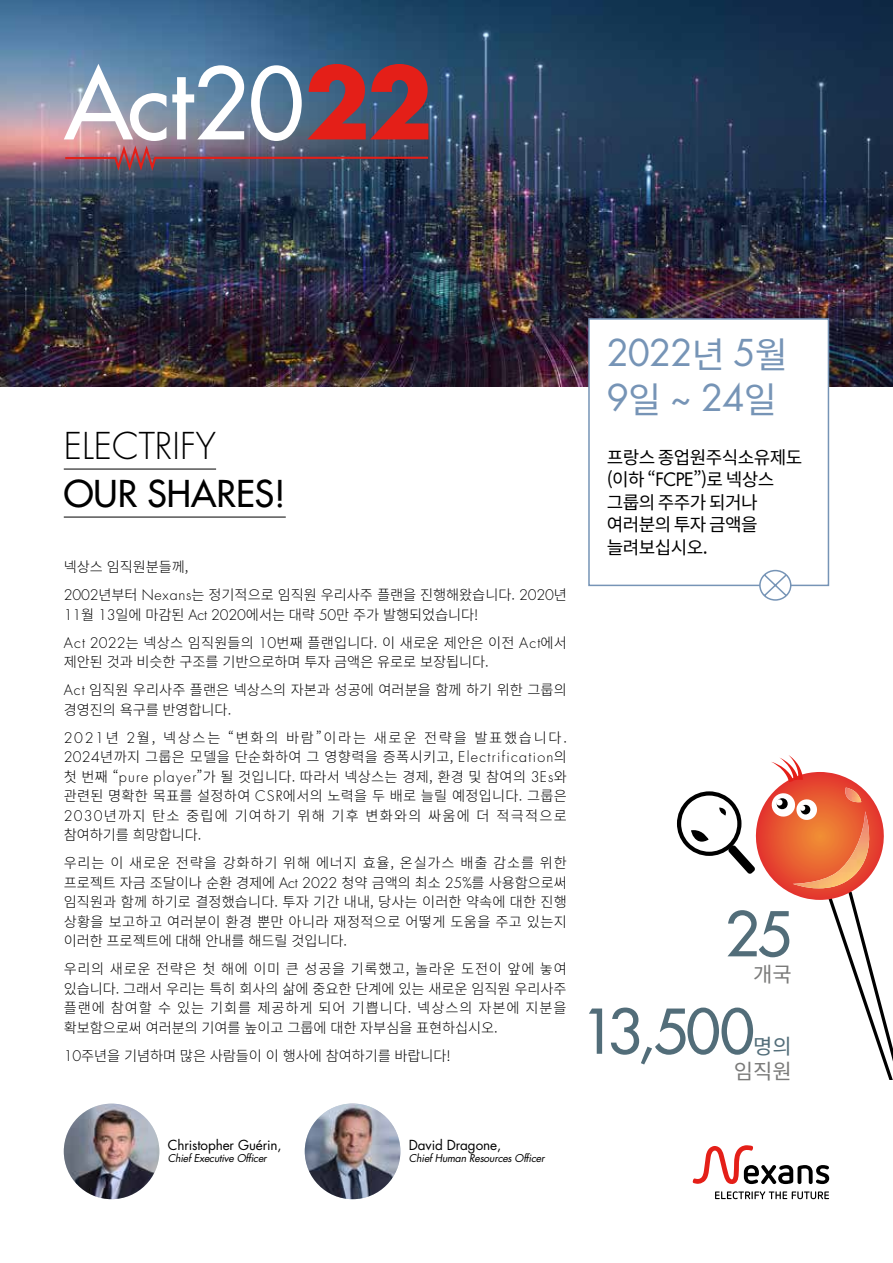
<style>
.page{position:relative;width:893px;height:1263px;background:#fff}
.page>*{position:absolute;margin:0;border:0;box-sizing:border-box;transform-origin:0 0}
.t1{font:60px "Futura";letter-spacing:-.035em;color:#526d79}
.t2{font:36px/45px "Futura Std";letter-spacing:-.025em;color:#7694b6}
.t3{font:36px "Futura";color:#000}
.t4{font:300 36px "Futura";color:#000}
.t5{font:21px "Noto Sans CJ Kkr";color:#7a7a79}
.t6{font:21px "Noto Sans CJ Kkr";color:#526d79}
.t7{font:18px/22.5px "Noto Sans CJ Kkr";letter-spacing:-.03em;color:#000}
.t8{font:300 14.25px/19.5px "Noto Sans CJ Kkr";letter-spacing:-.005em;color:#000}
.t9{font:300 14.25px/28px "Noto Sans CJ Kkr";letter-spacing:.12em;color:#000}
.t10{font:13.5px "Futura";letter-spacing:-.01em;color:#000}
.t11{font:italic 10.5px "Futura Std";letter-spacing:-.025em;color:#000}
.s1{font-family:"Futura"}
.s2{font-family:"Noto Sans CJ Kkr"}
</style>
<div class="page">
<img style="left:0;top:0;width:893px;height:387px">
<hr style="left:64px;top:469px;width:152px;height:1px;background:#000">
<hr style="left:64px;top:517px;width:222px;height:1px;background:#000">
<img style="left:63px;top:64px;width:367px;height:110px">
<img style="left:64px;top:1103px;width:95px;height:96px;border-radius:48px">
<img style="left:305px;top:1103px;width:95px;height:96px;border-radius:48px">
<svg style="left:693px;top:1145px;width:136px;height:40px"></svg>
<svg style="left:715px;top:1191px;width:114px;height:8px"></svg>
<div style="left:588px;top:318px;width:241px;height:268px;background:#fff;border:2px solid #7694b6"></div>
<svg style="left:677px;top:755px;width:216px;height:324px"></svg>
<svg style="left:758px;top:569px;width:34px;height:32px"></svg>
<h2 class="t4" style="left:64px;top:424px;width:154px">ELECTRIFY</h2>
<h2 class="t3" style="left:64px;top:471px;width:223px">OUR SHARES!</h2>
<p class="t8" style="left:64px;top:553px;width:505px;line-height:28px">넥상스 임직원분들께,<br><span class="s1">2002</span>년부터 <span class="s1">Nexans</span>는 정기적으로 임직원 우리사주 플랜을 진행해왔습니다. <span class="s1">2020</span>년</p>
<p class="t8" style="left:64px;top:601px;width:505px;line-height:28px"><span class="s1">11</span>월 <span class="s1">13</span>일에 마감된 <span class="s1">Act 2020</span>에서는 대략 <span class="s1">50</span>만 주가 발행되었습니다!<br><span class="s1">Act 2022</span>는 넥상스 임직원들의 <span class="s1">10</span>번째 플랜입니다. 이 새로운 제안은 이전 <span class="s1">Act</span>에서</p>
<p class="t8" style="left:64px;top:648px;width:505px;line-height:28px">제안된 것과 비슷한 구조를 기반으로하며 투자 금액은 유로로 보장됩니다.<br><span class="s1">Act</span> 임직원 우리사주 플랜은 넥상스의 자본과 성공에 여러분을 함께 하기 위한 그룹의</p>
<p class="t9" style="left:64px;top:696px;width:505px">경영진의 욕구를 반영합니다.<br><span class="s1">2021</span>년 <span class="s1">2</span>월, 넥상스는 “변화의 바람”이라는 새로운 전략을 발표했습니다.</p>
<p class="t8" style="left:64px;top:748px;width:505px;text-align:justify"><span class="s1">2024</span>년까지 그룹은 모델을 단순화하여 그 영향력을 증폭시키고, <span class="s1">Electrification</span>의 첫 번째 “<span class="s1">pure player</span>”가 될 것입니다. 따라서 넥상스는 경제, 환경 및 참여의 <span class="s1">3Es</span>와 관련된 명확한 목표를 설정하여 <span class="s1">CSR</span>에서의 노력을 두 배로 늘릴 예정입니다. 그룹은 <span class="s1">2030</span>년까지 탄소 중립에 기여하기 위해 기후 변화와의 싸움에 더 적극적으로 참여하기를 희망합니다.</p>
<p class="t8" style="left:64px;top:853px;width:505px;text-align:justify">우리는 이 새로운 전략을 강화하기 위해 에너지 효율, 온실가스 배출 감소를 위한 프로젝트 자금 조달이나 순환 경제에 <span class="s1">Act 2022</span> 청약 금액의 최소 <span class="s1">25%</span>를 사용함으로써 임직원과 함께 하기로 결정했습니다. 투자 기간 내내, 당사는 이러한 약속에 대한 진행 상황을 보고하고 여러분이 환경 뿐만 아니라 재정적으로 어떻게 도움을 주고 있는지 이러한 프로젝트에 대해 안내를 해드릴 것입니다.</p>
<p class="t8" style="left:64px;top:959px;width:505px;text-align:justify">우리의 새로운 전략은 첫 해에 이미 큰 성공을 기록했고, 놀라운 도전이 앞에 놓여 있습니다. 그래서 우리는 특히 회사의 삶에 중요한 단계에 있는 새로운 임직원 우리사주 플랜에 참여할 수 있는 기회를 제공하게 되어 기쁩니다. 넥상스의 자본에 지분을 확보함으로써 여러분의 기여를 높이고 그룹에 대한 자부심을 표현하십시오.</p>
<p class="t8" style="left:64px;top:1046px;width:389px"><span class="s1">10</span>주년을 기념하며 많은 사람들이 이 행사에 참여하기를 바랍니다!</p>
<h2 class="t2" style="left:607px;top:331px;width:183px">2022<span class="s2">년</span> 5<span class="s2">월<br></span>9<span class="s2">일</span> ~ 24<span class="s2">일</span></h2>
<p class="t7" style="left:607px;top:446px;width:197px">프랑스 종업원주식소유제도 (이하 “<span class="s1">FCPE</span>”)로 넥상스 그룹의 주주가 되거나 여러분의 투자 금액을 늘려보십시오.</p>
<h1 class="t1" style="left:725px;top:897px;width:68px">25</h1>
<h3 class="t5" style="left:753px;top:962px;width:40px">개국</h3>
<h1 class="t1" style="left:581px;top:994px;width:175px">13,500</h1>
<h3 class="t6" style="left:753px;top:1034px;width:40px">명의</h3>
<h3 class="t5" style="left:734px;top:1060px;width:59px">임직원</h3>
<p class="t10" style="left:168px;top:1136px;width:115px">Christopher Guérin,</p>
<p class="t11" style="left:168px;top:1151px;width:100px">Chief Executive Officer</p>
<p class="t10" style="left:409px;top:1136px;width:94px">David Dragone,</p>
<p class="t11" style="left:409px;top:1151px;width:137px">Chief Human Resources Officer</p>
</div>
